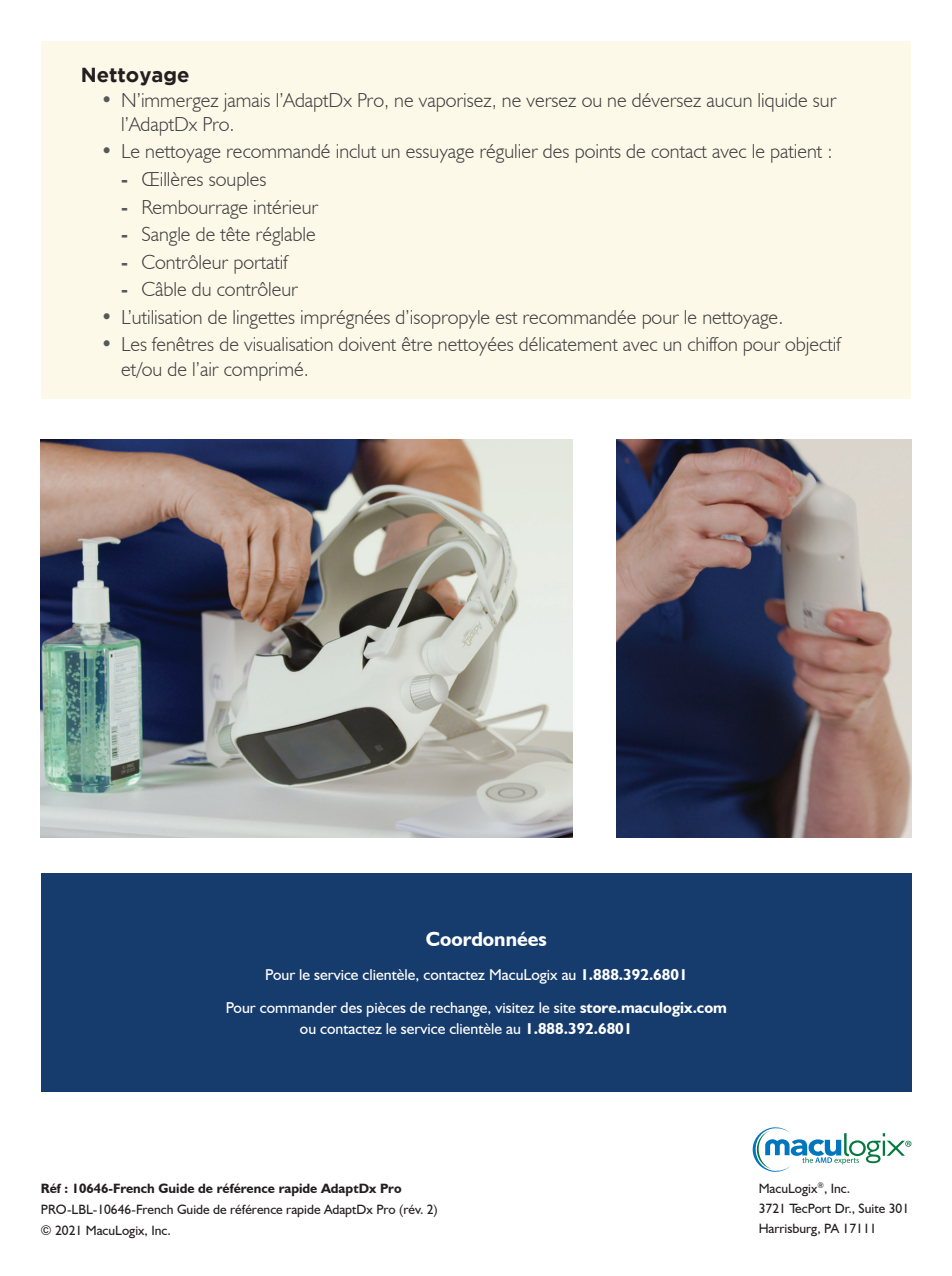
<style>
.page{position:relative;width:952px;height:1276px;background:#fff}
.page>*{position:absolute;margin:0;border:0;box-sizing:border-box;transform-origin:0 0}
.t1{font:300 20.25px/24.3px "Humanist 521 BT";color:#3e3e3f}
.section_sub_head{font:700 20.25px "Humanist 521 BT";color:#fff}
.body_copy{font:700 20.25px "Gotham";color:#231f20}
.section_sub_head-2{font:15.75px/33.8px "Humanist 521 BT";color:#fff;text-align:center}
.t2{font:13.5px "Humanist 521 BT";color:#231f20}
.t3{font:700 13.5px "Humanist 521 BT";color:#231f20}
.s1{color:#57585a}
.s2{font-weight:700;color:#57585a}
.s3{font-weight:700}
</style>
<div class="page">
<svg style="left:752px;top:1127px;width:159px;height:45px"></svg>
<div style="left:41px;top:873px;width:871px;height:218px;background:#163c6d"></div>
<div style="left:41px;top:42px;width:869px;height:357px;background:#fdf9e9"></div>
<img style="left:41px;top:439px;width:532px;height:398px">
<img style="left:616px;top:439px;width:296px;height:398px">
<p class="body_copy" style="left:81px;top:63px;width:110px">Nettoyage</p>
<p class="t1" style="left:121px;top:87px;width:717px;text-indent:-20px"><span class="s1">•</span> N’immergez jamais l’AdaptDx Pro, ne vaporisez, ne versez ou ne déversez aucun liquide sur l’AdaptDx Pro.</p>
<p class="t1" style="left:101px;top:139px;width:733px"><span class="s1">•</span> Le nettoyage recommandé inclut un essuyage régulier des points de contact avec le patient :</p>
<p class="t1" style="left:121px;top:167px;width:147px"><span class="s2">-</span> Œillères souples</p>
<p class="t1" style="left:121px;top:194px;width:199px"><span class="s2">-</span> Rembourrage intérieur</p>
<p class="t1" style="left:121px;top:222px;width:196px"><span class="s2">-</span> Sangle de tête réglable</p>
<p class="t1" style="left:121px;top:249px;width:168px"><span class="s2">-</span> Contrôleur portatif</p>
<p class="t1" style="left:121px;top:277px;width:178px"><span class="s2">-</span> Câble du contrôleur</p>
<p class="t1" style="left:101px;top:304px;width:684px"><span class="s1">•</span> L’utilisation de lingettes imprégnées d’isopropyle est recommandée pour le nettoyage.</p>
<p class="t1" style="left:121px;top:332px;width:721px;text-indent:-20px"><span class="s1">•</span> Les fenêtres de visualisation doivent être nettoyées délicatement avec un chiffon pour objectif et/ou de l’air comprimé.</p>
<p class="section_sub_head" style="left:426px;top:926px;width:123px">Coordonnées</p>
<p class="section_sub_head-2" style="left:226px;top:957px;width:503px">Pour le service clientèle, contactez MacuLogix au <span class="s3">1.888.392.6801<br></span>Pour commander des pièces de rechange, visitez le site <span class="s3">store.maculogix.com</span></p>
<p class="section_sub_head-2" style="left:300px;top:1011px;width:334px">ou contactez le service clientèle au <span class="s3">1.888.392.6801</span></p>
<p class="t3" style="left:41px;top:1180px;width:362px">Réf : 10646-French Guide de référence rapide AdaptDx Pro</p>
<p class="t2" style="left:41px;top:1200px;width:398px">PRO-LBL-10646-French Guide de référence rapide AdaptDx Pro (rév. 2)</p>
<p class="t2" style="left:40px;top:1222px;width:132px">© 2021 MacuLogix, Inc.</p>
<p class="t2" style="left:759px;top:1180px;width:93px">MacuLogix<sup>®</sup>, Inc.</p>
<p class="t2" style="left:759px;top:1200px;width:152px">3721 TecPort Dr., Suite 301</p>
<p class="t2" style="left:759px;top:1220px;width:119px">Harrisburg, PA 17111</p>
</div>
